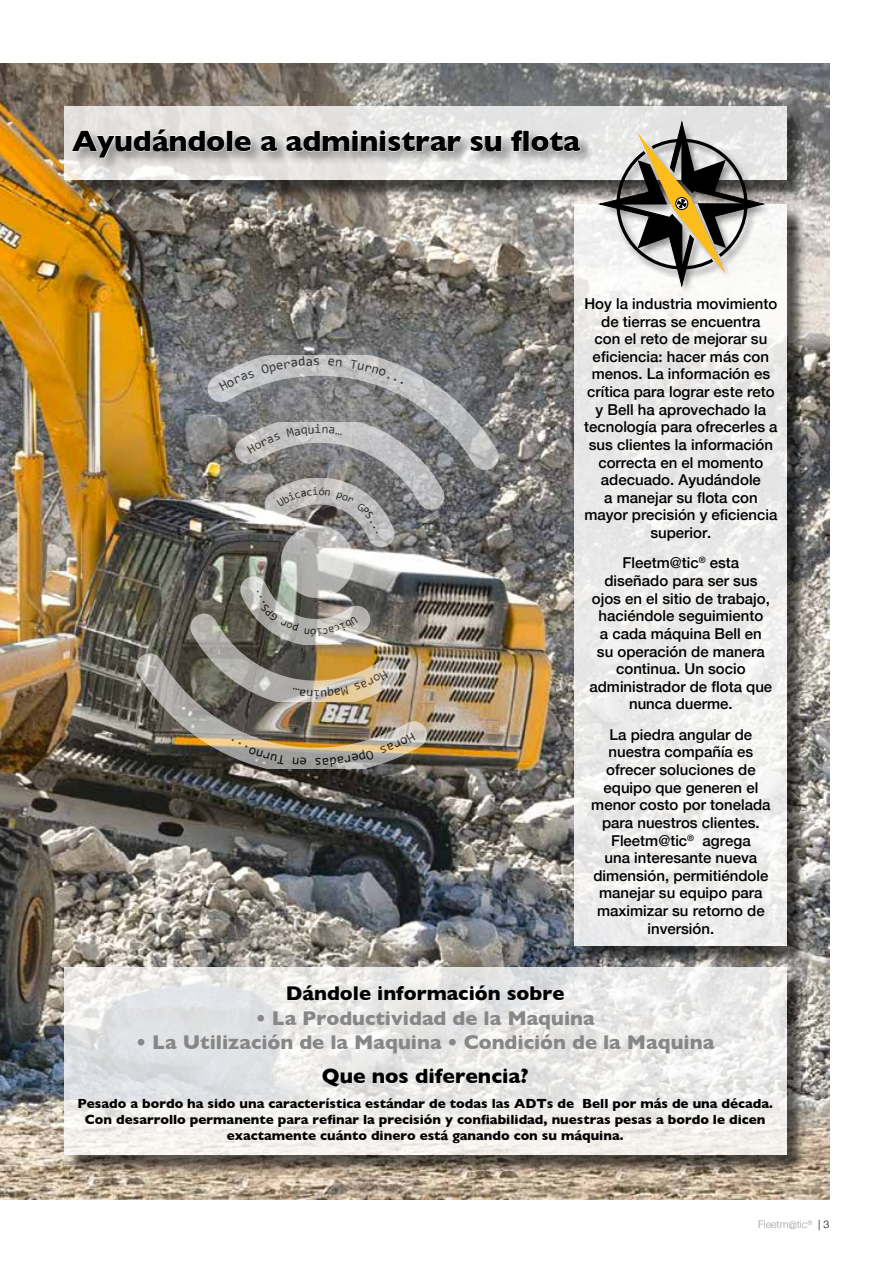
<style>
.page{position:relative;width:893px;height:1263px;background:#fff}
.page>*{position:absolute;margin:0;border:0;box-sizing:border-box;transform-origin:0 0}
.t1{font:700 30px "Gill Sans";letter-spacing:-.01em;color:#000}
.t2{font:700 21px "Gill Sans";color:#000}
.t3{font:700 20.25px "Gill Sans";color:#878787}
.t4{font:700 20.25px "Gill Sans";color:#000}
.t5{font:500 15px/17.7px "Helvetica Neue";color:#000;text-align:center}
.t6{font:700 13.5px/16.2px "Gill Sans";color:#000;text-align:center}
.t7{font:300 10.5px "Helvetica Neue";color:#9d9d9c}
.s1{color:#000}
</style>
<div class="page">
<img style="left:0;top:64px;width:829px;height:1135px">
<div style="left:66px;top:970px;width:739px;height:204px;background:#000;opacity:.75"></div>
<svg style="left:64px;top:967px;width:723px;height:188px;fill:#eae9e8"></svg>
<svg style="left:184px;top:355px;width:338px;height:139px"></svg>
<img style="left:112px;top:630px;width:339px;height:138px">
<div style="left:576px;top:206px;width:229px;height:758px;background:#000;opacity:.75"></div>
<svg style="left:574px;top:204px;width:213px;height:741px;fill:#ecebeb"></svg>
<div style="left:66px;top:109px;width:739px;height:90px;background:#000;opacity:.75"></div>
<svg style="left:64px;top:106px;width:723px;height:74px;fill:#e6e5e4"></svg>
<div style="left:71px;top:127px;width:524px;height:45px;background:#000;opacity:.4"></div>
<svg style="left:71px;top:128px;width:154px;height:30px"></svg>
<div style="left:227px;top:130px;width:6px;height:21px;border:1px solid #fff"></div>
<svg style="left:234px;top:135px;width:18px;height:17px"></svg>
<svg style="left:260px;top:135px;width:18px;height:17px"></svg>
<svg style="left:286px;top:129px;width:176px;height:23px"></svg>
<svg style="left:470px;top:135px;width:32px;height:17px"></svg>
<svg style="left:511px;top:129px;width:70px;height:23px"></svg>
<div style="left:599px;top:121px;width:173px;height:173px;background:#000;opacity:.4"></div>
<svg style="left:599px;top:122px;width:165px;height:164px"></svg>
<svg style="left:219px;top:370px;width:36px;height:21px"></svg>
<svg style="left:261px;top:356px;width:58px;height:18px"></svg>
<svg style="left:328px;top:359px;width:14px;height:7px"></svg>
<svg style="left:350px;top:359px;width:53px;height:26px"></svg>
<img style="left:167px;top:422px;width:301px;height:279px">
<svg style="left:380px;top:732px;width:36px;height:21px"></svg>
<svg style="left:293px;top:757px;width:13px;height:8px"></svg>
<svg style="left:316px;top:749px;width:58px;height:18px"></svg>
<svg style="left:231px;top:739px;width:54px;height:25px"></svg>
<h1 class="t1" style="left:72px;top:117px;width:509px">Ayudándole a administrar su flota</h1>
<p class="t5" style="left:584px;top:293px;width:195px">Hoy la industria movimiento de tierras se encuentra<br>con el reto de mejorar su eficiencia: hacer más con menos. La información es crítica para lograr este reto y Bell ha aprovechado la tecnología para ofrecerles a sus clientes la información correcta en el momento adecuado. Ayudándole<br>a manejar su flota con mayor precisión y eficiencia superior.</p>
<p class="t5" style="left:589px;top:553px;width:184px">Fleetm@tic<sup>®</sup> esta diseñado para ser sus ojos en el sitio de trabajo, haciéndole seguimiento<br>a cada máquina Bell en<br>su operación de manera continua. Un socio administrador de flota que nunca duerme.</p>
<p class="t5" style="left:591px;top:724px;width:181px">La piedra angular de nuestra compañía es ofrecer soluciones de equipo que generen el menor costo por tonelada para nuestros clientes.<br>Fleetm@tic<sup>®</sup> agrega<br>una interesante nueva dimensión, permitiéndole manejar su equipo para maximizar su retorno de inversión.</p>
<h3 class="t4" style="left:286px;top:977px;width:280px">Dándole información sobre</h3>
<h3 class="t3" style="left:256px;top:1002px;width:340px">• La Productividad de la Maquina</h3>
<h3 class="t3" style="left:136px;top:1026px;width:580px">• La Utilización de la Maquina • Condición de la Maquina</h3>
<h2 class="t2" style="left:322px;top:1059px;width:208px">Que nos diferencia?</h2>
<p class="t6" style="left:77px;top:1094px;width:697px">Pesado a bordo ha sido una característica estándar de todas las ADTs de Bell por más de una década.<br>Con desarrollo permanente para refinar la precisión y confiabilidad, nuestras pesas a bordo le dicen exactamente cuánto dinero está ganando con su máquina.</p>
<p class="t7" style="left:758px;top:1216px;width:73px">Fleetm@tic<sup>®</sup> <span class="s1">| 3</span></p>
</div>
